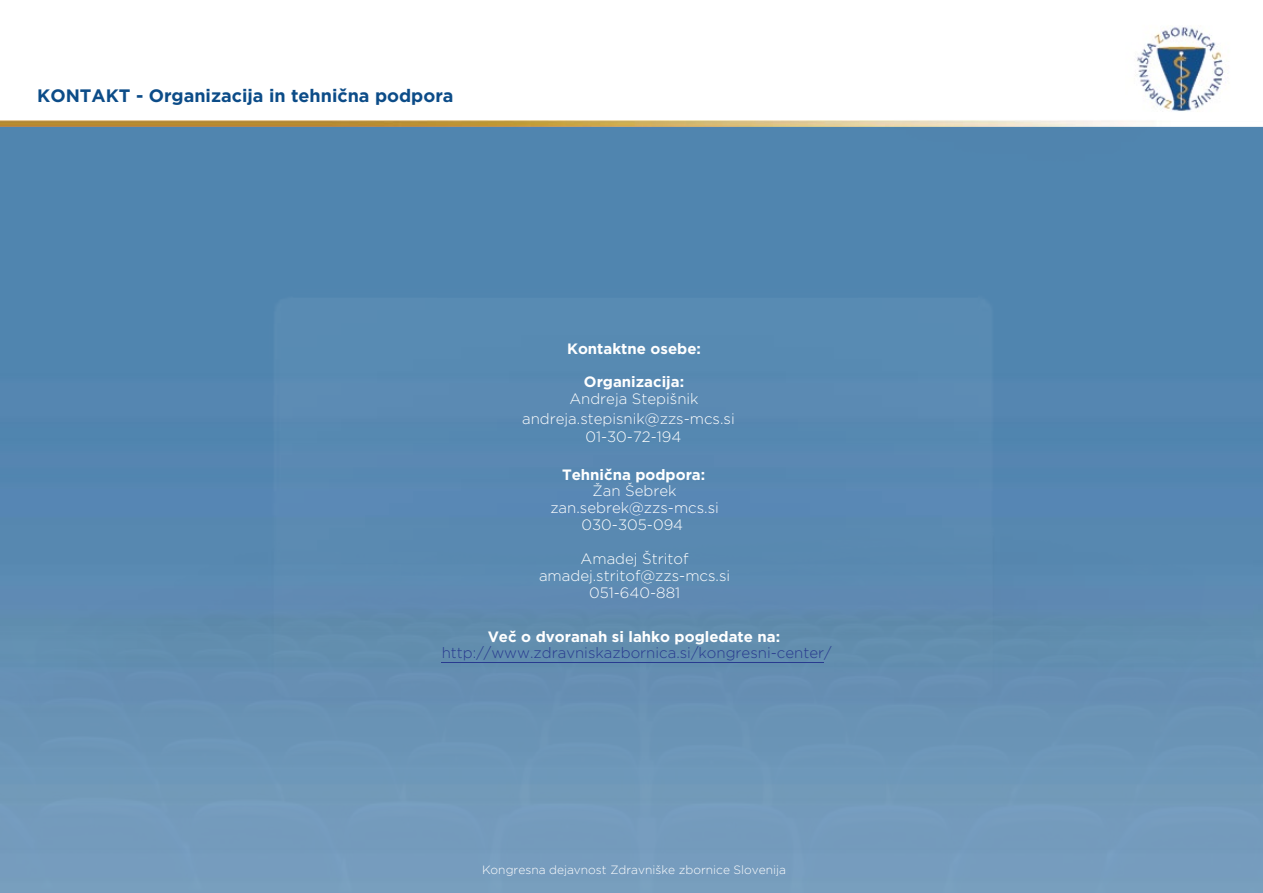
<style>
.page{position:relative;width:1263px;height:893px;background:#fff}
.page>*{position:absolute;margin:0;border:0;box-sizing:border-box;transform-origin:0 0}
.t1{font:700 18px "Gotham";color:#0c4c88}
.t2{font:300 15px/16.8px "Gotham";color:#fff;text-align:center}
.t3{font:700 15px "Gotham";color:#fff}
.t4{font:300 15px "Gotham";color:#283a8f}
.t5{font:300 12px "Gotham";color:#fff}
</style>
<div class="page">
<img style="left:0;top:120px;width:1263px;height:773px">
<hr style="left:442px;top:662px;width:382px;height:1px;background:#283a8f">
<img style="left:1135px;top:27px;width:89px;height:85px">
<p class="t1" style="left:37px;top:84px;width:418px">KONTAKT - Organizacija in tehnična podpora</p>
<p class="t3" style="left:567px;top:338px;width:135px">Kontaktne osebe:</p>
<p class="t3" style="left:584px;top:372px;width:102px">Organizacija:</p>
<p class="t2" style="left:522px;top:388px;width:214px;line-height:20.2px;text-align:left;text-indent:47px">Andreja Stepišnik andreja.stepisnik@zzs-mcs.si</p>
<p class="t2" style="left:585px;top:428px;width:98px">01-30-72-194</p>
<p class="t3" style="left:562px;top:464px;width:145px">Tehnična podpora:</p>
<p class="t2" style="left:550px;top:482px;width:170px">Žan Šebrek zan.sebrek@zzs-mcs.si<br>030-305-094</p>
<p class="t2" style="left:539px;top:550px;width:193px">Amadej Štritof amadej.stritof@zzs-mcs.si<br>051-640-881</p>
<p class="t3" style="left:488px;top:626px;width:294px">Več o dvoranah si lahko pogledate na:</p>
<p class="t4" style="left:442px;top:644px;width:391px">http://www.zdravniskazbornica.si/kongresni-center/</p>
<p class="t5" style="left:482px;top:862px;width:306px">Kongresna dejavnost Zdravniške zbornice Slovenija</p>
</div>
